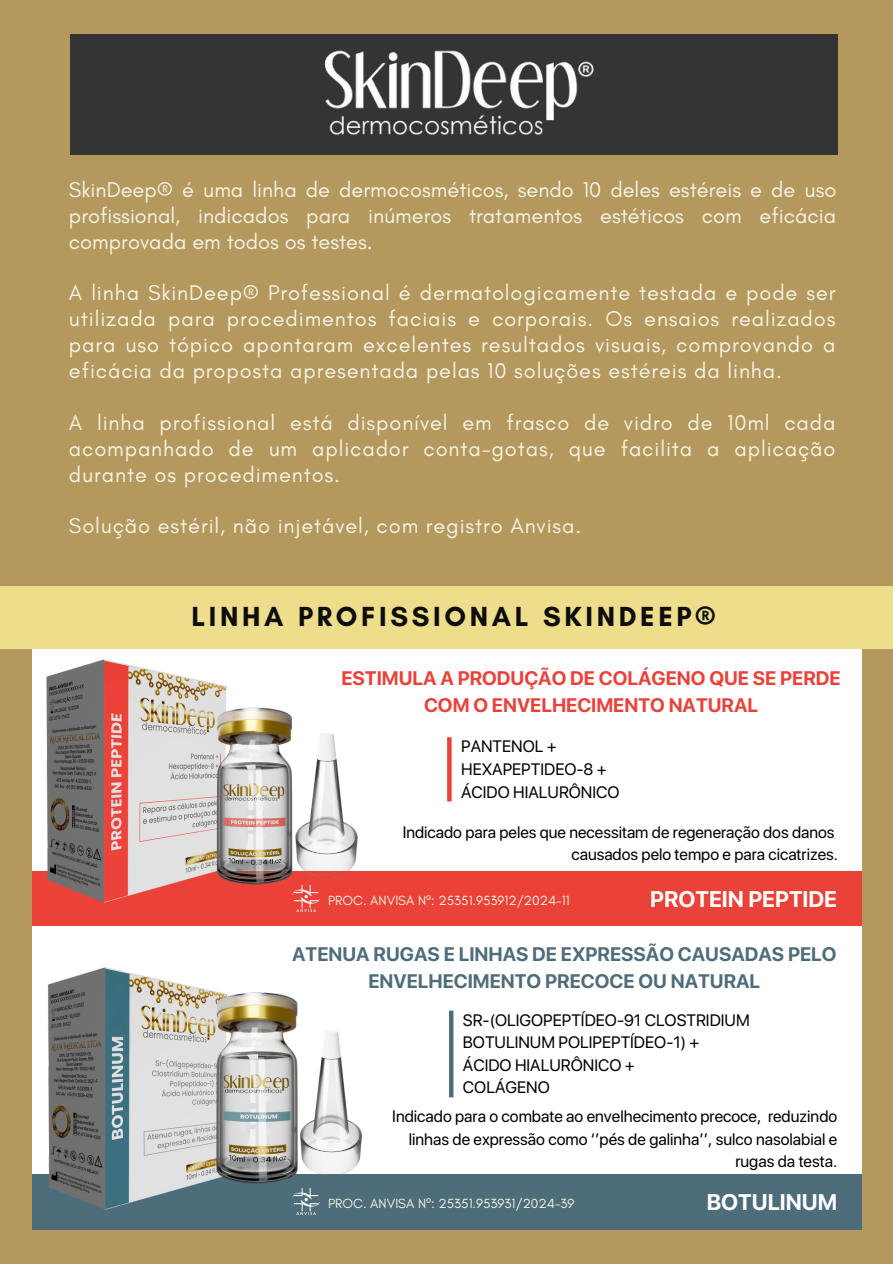
<style>
.page{position:relative;width:893px;height:1264px;background:#fff}
.page>*{position:absolute;margin:0;border:0;box-sizing:border-box;transform-origin:0 0}
.t1{font:700 28.2px "Glacial Indifference";letter-spacing:.13em;color:#0d0d0d}
.t2{font:700 22.5px "SF Pro Display";color:#fff}
.t3{font:21.75px/25.8px "Glacial Indifference";letter-spacing:.04em;color:#f4f4e4;text-align:justify}
.t4{font:700 19.5px/27px "SF Pro Display";color:#4e6d7b;text-align:center}
.t5{font:700 19.5px/27px "SF Pro Display";color:#ea4138;text-align:center}
.t6{font:16.5px/22.5px "SF Pro Display";color:#000}
.t7{font:13.5px "Glacial Indifference";color:#f4f4e4}
.s1{font-family:"Noto Sans"}
</style>
<div class="page">
<div style="left:0;top:0;width:892px;height:1263px;background:#b4985e"></div>
<div style="left:33px;top:600px;width:828px;height:629px;background:#fff"></div>
<div style="left:70px;top:34px;width:767px;height:121px;background:#333436"></div>
<div style="left:33px;top:871px;width:828px;height:55px;background:#ea4138"></div>
<img style="left:0;top:648px;width:308px;height:269px">
<img style="left:157px;top:699px;width:151px;height:193px">
<img style="left:250px;top:728px;width:108px;height:153px">
<div style="left:32px;top:1174px;width:829px;height:55px;background:#4e6d7b"></div>
<div style="left:0;top:586px;width:892px;height:62px;background:#eedd8b"></div>
<img style="left:32px;top:952px;width:275px;height:263px">
<img style="left:152px;top:983px;width:210px;height:209px">
<img style="left:292px;top:885px;width:28px;height:26px">
<img style="left:292px;top:1188px;width:28px;height:25px">
<hr style="left:449px;top:1010px;width:4px;height:87px;background:#4e6d7b">
<svg style="left:447px;top:737px;width:4px;height:64px"></svg>
<img style="left:324px;top:50px;width:270px;height:85px">
<h6 class="t3" style="left:69px;top:176px;width:768px">SkinDeep® é uma linha de dermocosméticos, sendo 10 deles estéreis e de uso profissional, indicados para inúmeros tratamentos estéticos com eficácia comprovada em todos os testes.</h6>
<p class="t3" style="left:69px;top:280px;width:768px">A linha SkinDeep® Professional é dermatologicamente testada e pode ser utilizada para procedimentos faciais e corporais. Os ensaios realizados para uso tópico apontaram excelentes resultados visuais, comprovando a eficácia da proposta apresentada pelas 10 soluções estéreis da linha.</p>
<p class="t3" style="left:69px;top:409px;width:768px">A linha profissional está disponível em frasco de vidro de 10ml cada acompanhado de um aplicador conta-gotas, que facilita a aplicação durante os procedimentos.</p>
<h2 class="t3" style="left:69px;top:513px;width:514px">Solução estéril, não injetável, com registro Anvisa.</h2>
<h4 class="t1" style="left:191px;top:599px;width:525px">LINHA PROFISSIONAL SKINDEEP®</h4>
<p class="t5" style="left:341px;top:664px;width:501px">ESTIMULA A PRODUÇÃO DE COLÁGENO QUE SE PERDE<br>COM O ENVELHECIMENTO NATURAL</p>
<h5 class="t6" style="left:461px;top:735px;width:160px">PANTENOL +<br>HEXAPEPTIDEO-8 +<br>ÁCIDO HIALURÔNICO</h5>
<p class="t6" style="left:402px;top:820px;width:437px;text-align:right">Indicado para peles que necessitam de regeneração dos danos causados pelo tempo e para cicatrizes.</p>
<h4 class="t7" style="left:328px;top:892px;width:243px">PROC. ANVISA N<span class="s1">º</span>: 25351.953912/2024-11</h4>
<p class="t2" style="left:650px;top:885px;width:188px">PROTEIN PEPTIDE</p>
<p class="t4" style="left:292px;top:940px;width:546px">ATENUA RUGAS E LINHAS DE EXPRESSÃO CAUSADAS PELO<br>ENVELHECIMENTO PRECOCE OU NATURAL</p>
<p class="t6" style="left:463px;top:1008px;width:288px">SR-(OLIGOPEPTÍDEO-91 CLOSTRIDIUM<br>BOTULINUM POLIPEPTÍDEO-1) +<br>ÁCIDO HIALURÔNICO +<br>COLÁGENO</p>
<h6 class="t6" style="left:392px;top:1105px;width:446px;text-align:right">Indicado para o combate ao envelhecimento precoce, reduzindo linhas de expressão como ‘’pés de galinha’’, sulco nasolabial e rugas da testa.</h6>
<p class="t7" style="left:328px;top:1194px;width:248px">PROC. ANVISA N<span class="s1">º</span>: 25351.953931/2024-39</p>
<h5 class="t2" style="left:706px;top:1188px;width:132px">BOTULINUM</h5>
</div>
